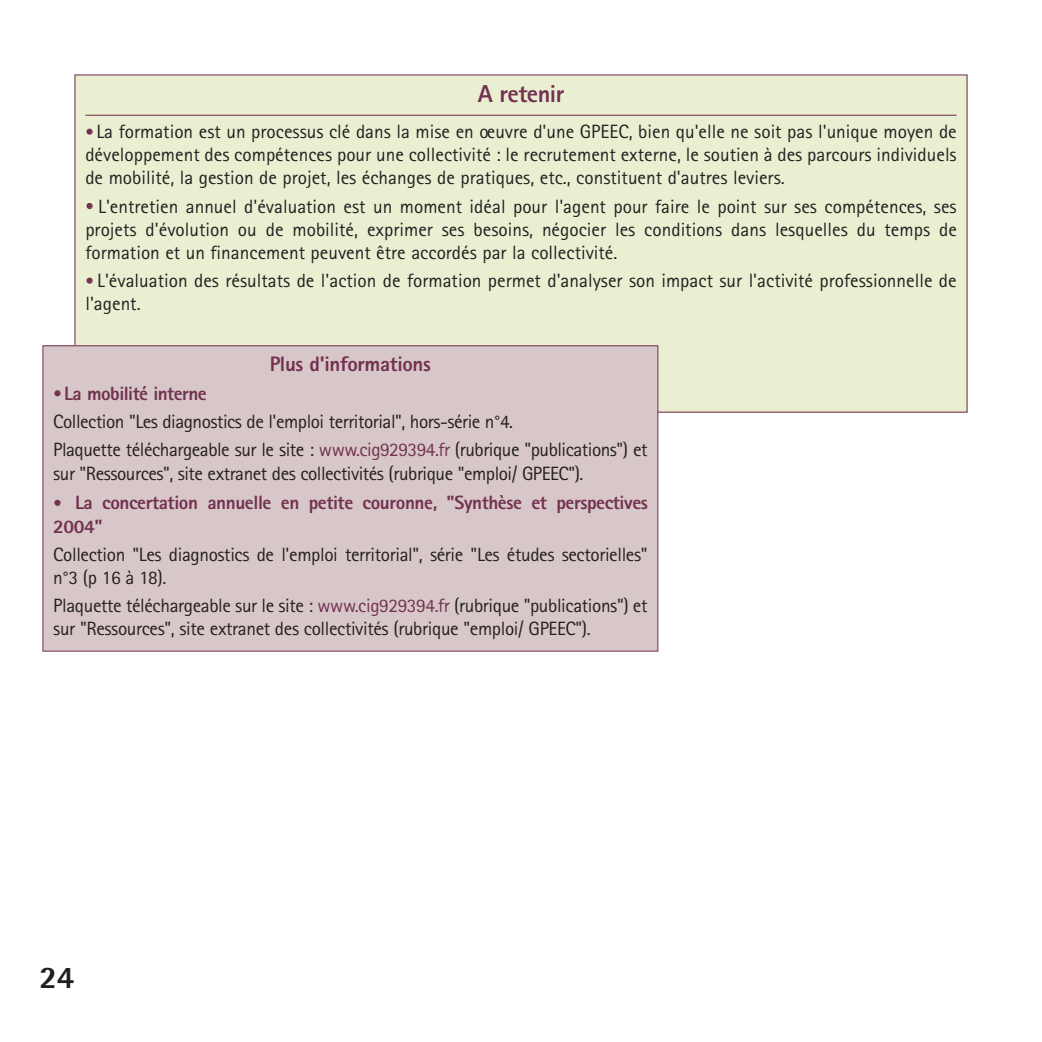
<style>
.page{position:relative;width:1042px;height:1042px;background:#fff}
.page>*{position:absolute;margin:0;border:0;box-sizing:border-box;transform-origin:0 0}
.t1{font:800 31.5px "Rotis Semi Sans";color:#231f20}
.t2{font:800 24.5px "Rotis Sans Serif";letter-spacing:-.02em;color:#723150}
.t3{font:800 21px "Rotis Sans Serif";letter-spacing:-.015em;color:#723150}
.t4{font:19.25px/23.1px "Rotis Sans Serif";letter-spacing:-.02em;color:#231f20}
.t5{font:19.25px/23.1px "Rotis Sans Serif";color:#231f20}
.t6{font:800 19.25px/23.1px "Rotis Sans Serif";letter-spacing:-.02em;color:#723150}
.s1{color:#723150}
.s2{font-weight:800;color:#723150}
</style>
<div class="page">
<div style="left:75px;top:75px;width:892px;height:337px;background:#eaefd2"></div>
<hr style="left:85px;top:115px;width:871px;height:1px;background:#723150">
<div style="left:43px;top:346px;width:615px;height:305px;background:#d8c7c8"></div>
<p class="t2" style="left:478px;top:85px;width:88px">A retenir</p>
<p class="t4" style="left:85px;top:122px;width:873px;text-align:justify"><span class="s1">✓</span> La formation est un processus clé dans la mise en oeuvre d'une GPEEC, bien qu'elle ne soit pas l'unique moyen de développement des compétences pour une collectivité : le recrutement externe, le soutien à des parcours individuels de mobilité, la gestion de projet, les échanges de pratiques, etc., constituent d'autres leviers.</p>
<p class="t4" style="left:85px;top:197px;width:873px;text-align:justify"><span class="s1">✓</span> L'entretien annuel d'évaluation est un moment idéal pour l'agent pour faire le point sur ses compétences, ses projets d'évolution ou de mobilité, exprimer ses besoins, négocier les conditions dans lesquelles du temps de formation et un financement peuvent être accordés par la collectivité.</p>
<p class="t5" style="left:85px;top:271px;width:873px"><span class="s1">✓</span> L'évaluation des résultats de l'action de formation permet d'analyser son impact sur l'activité professionnelle de l'agent.</p>
<p class="t3" style="left:270px;top:356px;width:163px">Plus d'informations</p>
<p class="t4" style="left:53px;top:381px;width:596px;line-height:28px"><span class="s1">✓</span> <span class="s2">La mobilité interne<br></span>Collection "Les diagnostics de l'emploi territorial", hors-série n°4.<br>Plaquette téléchargeable sur le site : <span class="s1">www.cig929394.fr</span> (rubrique "publications") et</p>
<p class="t4" style="left:53px;top:464px;width:532px">sur "Ressources", site extranet des collectivités (rubrique "emploi/ GPEEC").</p>
<p class="t6" style="left:53px;top:493px;width:596px">✓ La concertation annuelle en petite couronne, "Synthèse et perspectives<br>2004"</p>
<p class="t4" style="left:53px;top:544px;width:596px">Collection "Les diagnostics de l'emploi territorial", série "Les études sectorielles" n°3 (p 16 à 18).</p>
<p class="t4" style="left:53px;top:596px;width:596px">Plaquette téléchargeable sur le site : <span class="s1">www.cig929394.fr</span> (rubrique "publications") et sur "Ressources", site extranet des collectivités (rubrique "emploi/ GPEEC").</p>
<h1 class="t1" style="left:39px;top:966px;width:37px">24</h1>
</div>
